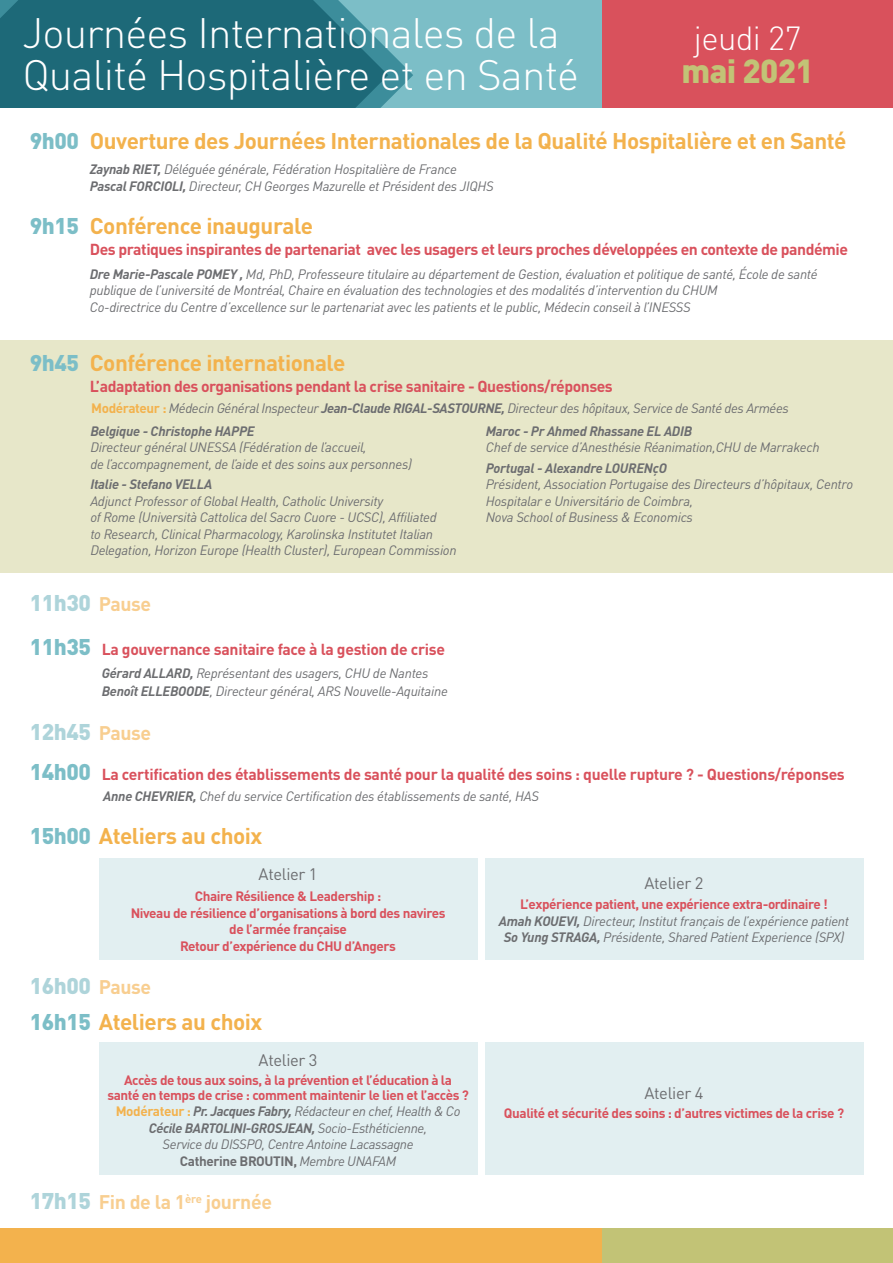
<style>
.page{position:relative;width:893px;height:1263px;background:#fff}
.page>*{position:absolute;margin:0;border:0;box-sizing:border-box;transform-origin:0 0}
.t1{font:300 42px/42px "DINOT";letter-spacing:-.02em;color:#fff}
.t2{font:300 33px "DINOT";letter-spacing:-.02em;color:#fff}
.t3{font:900 33px "DINOT";letter-spacing:-.02em;color:#c2c376}
.t4{font:700 22.5px/35.2px "DINOT";letter-spacing:-.02em;color:#f3b24d}
.t5{font:900 22.5px "DINOT";letter-spacing:-.02em;color:#aed4da}
.t6{font:700 19.5px "DINOT";letter-spacing:-.02em;color:#f8ce90}
.t7{font:16.5px "DINOT";letter-spacing:-.02em;color:#6c6d70}
.t8{font:700 15.75px "DINOT";letter-spacing:-.03em;color:#d9515c}
.t9{font:italic 13.5px/16.5px "DINOT";letter-spacing:-.02em;color:#6c6d70}
.t10{font:700 13.5px/16.5px "DINOT";letter-spacing:-.03em;color:#d9515c;text-align:center}
.t11{font:italic 700 13.5px "DINOT";letter-spacing:-.02em;color:#6c6d70}
.s1{font-weight:900;color:#7cbec7}
.s2{font-weight:700}
.s3{font-weight:700;font-style:normal;color:#f3b24d}
.s4{font-weight:700;font-size:19.5px;color:#f8ce90}
.s5{font-weight:900;font-size:22.5px;color:#7cbec7}
.s6{font-weight:900;color:#aed4da}
.s7{font-size:19.5px;color:#f8ce90}
.s8{font-weight:700;font-style:normal}
.s9{font-weight:900;font-size:22.5px;color:#aed4da}
.s10{font-weight:700;font-style:normal;color:#d9515c}
</style>
<div class="page">
<div style="left:0;top:0;width:676px;height:149px;background:#7cbec7"></div>
<div style="left:602px;top:0;width:291px;height:149px;background:#d9515c"></div>
<svg style="left:388px;top:50px;width:25px;height:50px"></svg>
<svg style="left:0;top:0;width:388px;height:108px;background:#216d7c"></svg>
<div style="left:0;top:108px;width:893px;height:1121px;background:#fff"></div>
<div style="left:0;top:1229px;width:676px;height:34px;background:#f3b24d"></div>
<div style="left:602px;top:1229px;width:291px;height:34px;background:#c2c376"></div>
<div style="left:0;top:340px;width:893px;height:232px;background:#e7e7c9"></div>
<div style="left:99px;top:858px;width:378px;height:101px;background:#e2eff1"></div>
<div style="left:485px;top:1043px;width:378px;height:132px;background:#e2eff1"></div>
<div style="left:485px;top:858px;width:378px;height:101px;background:#e2eff1"></div>
<div style="left:99px;top:1043px;width:378px;height:132px;background:#e2eff1"></div>
<h1 class="t1" style="left:22px;top:12px;width:558px">Journées Internationales de la<br>Qualité Hospitalière et en Santé</h1>
<h3 class="t4" style="left:30px;top:123px;width:818px"><span class="s1">9h00</span> Ouverture des Journées Internationales de la Qualité Hospitalière et en Santé</h3>
<p class="t9" style="left:90px;top:161px;width:405px"><span class="s2">Zaynab RIET,</span> Déléguée générale, Fédération Hospitalière de France<br><span class="s2">Pascal FORCIOLI,</span> Directeur, CH Georges Mazurelle et Président des JIQHS</p>
<h3 class="t4" style="left:30px;top:208px;width:285px"><span class="s1">9h15</span> Conférence inaugurale</h3>
<p class="t8" style="left:90px;top:239px;width:760px">Des pratiques inspirantes de partenariat avec les usagers et leurs proches développées en contexte de pandémie</p>
<p class="t9" style="left:90px;top:265px;width:729px"><span class="s2">Dre Marie-Pascale POMEY ,</span> Md, PhD, Professeure titulaire au département de Gestion, évaluation et politique de santé, École de santé publique de l’université de Montréal, Chaire en évaluation des technologies et des modalités d’intervention du CHUM<br>Co-directrice du Centre d’excellence sur le partenariat avec les patients et le public, Médecin conseil à l’INESSS</p>
<h3 class="t4" style="left:30px;top:345px;width:317px"><span class="s1">9h45</span> Conférence internationale</h3>
<p class="t8" style="left:90px;top:376px;width:525px">L’adaptation des organisations pendant la crise sanitaire - Questions/réponses</p>
<p class="t9" style="left:90px;top:396px;width:700px;line-height:22.8px"><span class="s3">Modérateur :</span> Médecin Général Inspecteur <span class="s2">Jean-Claude RIGAL-SASTOURNE,</span> Directeur des hôpitaux, Service de Santé des Armées<br><span class="s2">Belgique - Christophe HAPPE</span></p>
<p class="t9" style="left:90px;top:439px;width:323px">Directeur général UNESSA (Fédération de l’accueil,<br>de l’accompagnement, de l’aide et des soins aux personnes)</p>
<p class="t11" style="left:90px;top:476px;width:123px">Italie - Stefano VELLA</p>
<p class="t9" style="left:90px;top:492px;width:368px">Adjunct Professor of Global Health, Catholic University<br>of Rome (Università Cattolica del Sacro Cuore - UCSC), Affiliated<br>to Research, Clinical Pharmacology, Karolinska Institutet Italian Delegation, Horizon Europe (Health Cluster), European Commission</p>
<h2 class="t2" style="left:694px;top:18px;width:109px">jeudi 27</h2>
<h2 class="t3" style="left:682px;top:49px;width:134px">mai 2021</h2>
<p class="t11" style="left:486px;top:422px;width:208px">Maroc - Pr Ahmed Rhassane EL ADIB</p>
<p class="t9" style="left:486px;top:439px;width:335px">Chef de service d’Anesthésie Réanimation,CHU de Marrakech</p>
<p class="t11" style="left:486px;top:459px;width:183px">Portugal - Alexandre LOURENçO</p>
<p class="t9" style="left:486px;top:476px;width:369px">Président, Association Portugaise des Directeurs d’hôpitaux, Centro<br>Hospitalar e Universitário de Coimbra,<br>Nova School of Business &amp; Economics</p>
<h3 class="t5" style="left:30px;top:588px;width:123px">11h30 <span class="s4">Pause</span></h3>
<p class="t8" style="left:30px;top:639px;width:417px"><span class="s5">11h35</span> La gouvernance sanitaire face à la gestion de crise</p>
<p class="t9" style="left:102px;top:664px;width:348px;line-height:18px"><span class="s2">Gérard ALLARD,</span> Représentant des usagers, CHU de Nantes<br><span class="s2">Benoît ELLEBOODE</span>, Directeur général, ARS Nouvelle-Aquitaine</p>
<h3 class="t5" style="left:30px;top:717px;width:123px">12h45 <span class="s4">Pause</span></h3>
<p class="t8" style="left:30px;top:764px;width:817px"><span class="s5">14h00</span> La certification des établissements de santé pour la qualité des soins : quelle rupture ? - Questions/réponses</p>
<p class="t9" style="left:103px;top:787px;width:437px"><span class="s2">Anne CHEVRIER,</span> Chef du service Certification des établissements de santé, HAS</p>
<h3 class="t4" style="left:30px;top:818px;width:234px"><span class="s1">15h00</span> Ateliers au choix</h3>
<p class="t7" style="left:259px;top:864px;width:61px">Atelier 1</p>
<p class="t10" style="left:131px;top:887px;width:316px">Chaire Résilience &amp; Leadership :<br>Niveau de résilience d’organisations à bord des navires de l’armée française<br>Retour d’expérience du CHU d’Angers</p>
<h3 class="t4" style="left:30px;top:968px;width:234px"><span class="s6">16h00</span> <span class="s7">Pause<br></span><span class="s1">16h15</span> Ateliers au choix</h3>
<p class="t7" style="left:259px;top:1049px;width:61px">Atelier 3</p>
<p class="t10" style="left:107px;top:1072px;width:363px;line-height:15px">Accès de tous aux soins, à la prévention et l’éducation à la santé en temps de crise : comment maintenir le lien et l’accès ?</p>
<p class="t9" style="left:116px;top:1103px;width:346px;text-align:center"><span class="s3">Modérateur :</span> <span class="s2">Pr. Jacques Fabry,</span> Rédacteur en chef, Health &amp; Co <span class="s2">Cécile BARTOLINI-GROSJEAN,</span> Socio-Esthéticienne,<br>Service du DISSPO, Centre Antoine Lacassagne<br><span class="s8">Catherine BROUTIN,</span> Membre UNAFAM</p>
<h3 class="t6" style="left:30px;top:1189px;width:244px"><span class="s9">17h15</span> Fin de la 1<sup>ère</sup> journée</h3>
<p class="t7" style="left:644px;top:872px;width:61px">Atelier 2</p>
<p class="t9" style="left:499px;top:896px;width:352px;text-align:center"><span class="s10">L’expérience patient, une expérience extra-ordinaire !<br></span><span class="s2">Amah KOUEVI,</span> Directeur, Institut français de l’expérience patient<br><span class="s2">So Yung STRAGA,</span> Présidente, Shared Patient Experience (SPX)</p>
<p class="t7" style="left:644px;top:1082px;width:61px">Atelier 4</p>
<p class="t10" style="left:504px;top:1104px;width:342px">Qualité et sécurité des soins : d’autres victimes de la crise ?</p>
</div>
